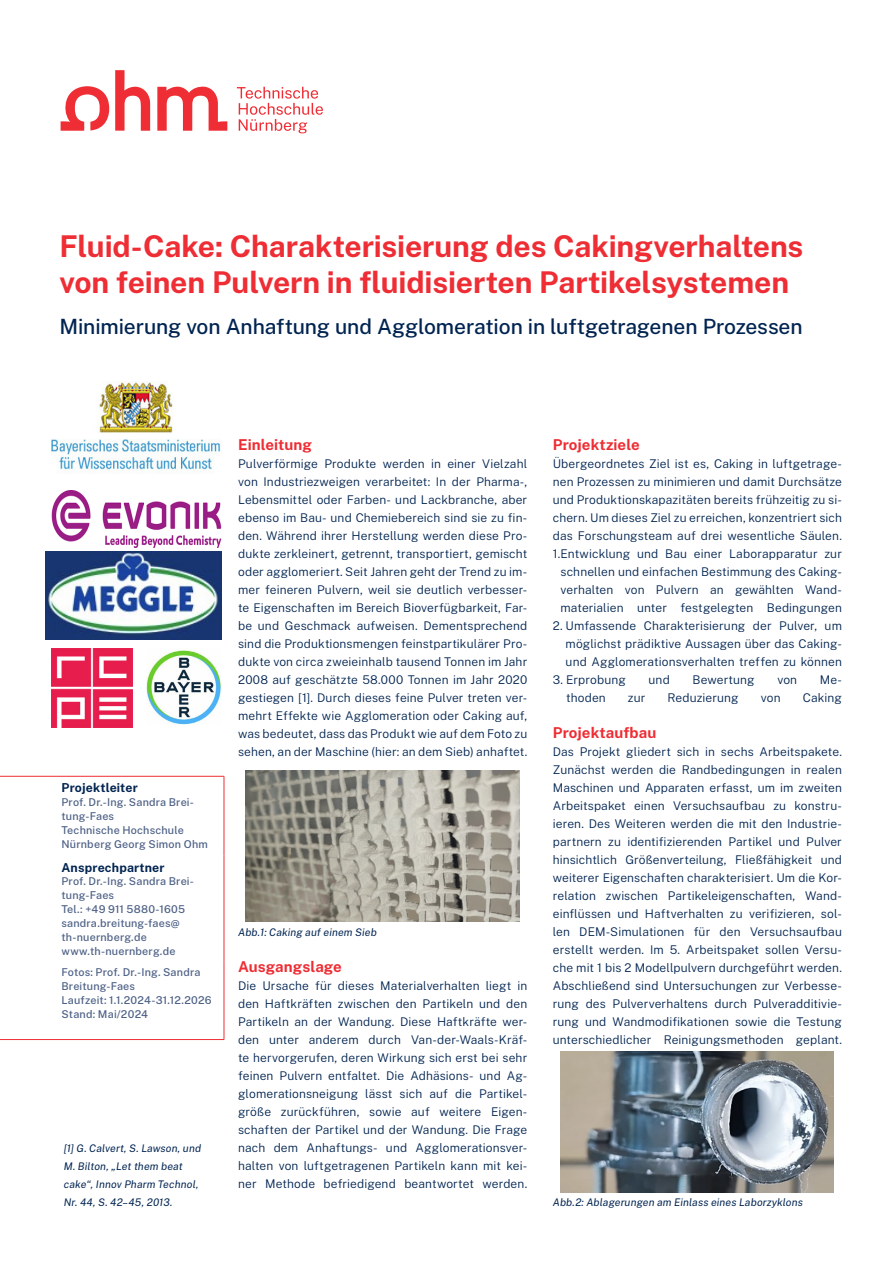
<style>
.page{position:relative;width:893px;height:1263px;background:#fff}
.page>*{position:absolute;margin:0;border:0;box-sizing:border-box;transform-origin:0 0}
.Titel{font:700 30px/36px "Public Sans";letter-spacing:-.005em;color:#ee2d34}
.Titel_2{font:500 21px "Public Sans";letter-spacing:-.005em;color:#002451}
.Fließtext_Überschrift{font:700 15px "Public Sans";letter-spacing:.005em;color:#ee2d34}
.Fließtext{font:700 15px "Public Sans";letter-spacing:.005em;color:#ee2d34}
.Impressum_Überschrift{font:700 12.3px "Public Sans";letter-spacing:.015em;color:#002451}
.Fließtext-2{font:300 12px/18px "Public Sans";letter-spacing:.01em;color:#002451;text-align:justify}
.Impressum{font:500 10.8px/14px "Public Sans";letter-spacing:.015em;color:#4d6086}
.Bildunterschrift{font:italic 10.5px/18px "Public Sans";letter-spacing:.015em;color:#002451}
</style>
<div class="page">
<svg style="left:237px;top:87px;width:86px;height:46px"></svg>
<svg style="left:157px;top:86px;width:70px;height:45px"></svg>
<svg style="left:61px;top:70px;width:89px;height:61px"></svg>
<hr style="left:0;top:776px;width:224px;height:1px;background:#ee2d34">
<hr style="left:0;top:1039px;width:224px;height:1px;background:#ee2d34">
<hr style="left:224px;top:776px;width:1px;height:79px;background:#ee2d34">
<hr style="left:224px;top:855px;width:1px;height:106px;background:#ee2d34">
<hr style="left:224px;top:961px;width:1px;height:78px;background:#ee2d34">
<img style="left:45px;top:551px;width:176px;height:89px">
<img style="left:51px;top:490px;width:170px;height:57px">
<img style="left:146px;top:649px;width:75px;height:75px">
<img style="left:51px;top:382px;width:170px;height:91px">
<img style="left:51px;top:648px;width:82px;height:79px">
<img style="left:246px;top:771px;width:274px;height:150px">
<img style="left:561px;top:1051px;width:273px;height:141px">
<p class="Titel" style="left:60px;top:226px;width:745px">Fluid-Cake: Charakterisierung des Cakingverhaltens von feinen Pulvern in fluidisierten Partikelsystemen</p>
<p class="Titel_2" style="left:60px;top:312px;width:745px">Minimierung von Anhaftung und Agglomeration in luftgetragenen Prozessen</p>
<p class="Impressum_Überschrift" style="left:61px;top:779px;width:78px">Projektleiter</p>
<p class="Impressum" style="left:61px;top:795px;width:134px">Prof. Dr.-Ing. Sandra Brei&shy;tung-Faes</p>
<p class="Impressum" style="left:61px;top:823px;width:148px">Technische Hochschule<br>Nürnberg Georg Simon Ohm</p>
<p class="Impressum_Überschrift" style="left:61px;top:858px;width:105px">Ansprechpartner</p>
<p class="Impressum" style="left:61px;top:874px;width:134px">Prof. Dr.-Ing. Sandra Brei&shy;tung-Faes</p>
<p class="Impressum" style="left:61px;top:902px;width:125px">Tel.: +49 911 5880-1605</p>
<p class="Impressum" style="left:61px;top:916px;width:120px">sandra.breitung-faes@ th-nuernberg.de</p>
<p class="Impressum" style="left:61px;top:943px;width:116px">www.th-nuernberg.de</p>
<p class="Impressum" style="left:61px;top:964px;width:140px">Fotos: Prof. Dr.-Ing. Sandra<br>Breitung-Faes</p>
<p class="Impressum" style="left:61px;top:992px;width:152px">Laufzeit: 1.1.2024-31.12.2026</p>
<p class="Impressum" style="left:61px;top:1006px;width:88px">Stand: Mai/2024</p>
<p class="Bildunterschrift" style="left:64px;top:1139px;width:139px">[1] G. Calvert, S. Lawson, und<br>M. Bilton, „Let them beat cake“, Innov Pharm Technol,<br>Nr. 44, S. 42–45, 2013.</p>
<p class="Fließtext_Überschrift" style="left:238px;top:434px;width:75px">Einleitung</p>
<p class="Fließtext-2" style="left:238px;top:454px;width:291px">Pulverförmige Produkte werden in einer Vielzahl von Industriezweigen verarbeitet: In der Pharma-, Lebensmittel oder Farben- und Lackbranche, aber ebenso im Bau- und Chemiebereich sind sie zu fin&shy;den. Während ihrer Herstellung werden diese Pro&shy;dukte zerkleinert, getrennt, transportiert, gemischt oder agglomeriert. Seit Jahren geht der Trend zu im&shy;mer feineren Pulvern, weil sie deutlich verbesser&shy;te Eigenschaften im Bereich Bioverfügbarkeit, Far&shy;be und Geschmack aufweisen. Dementsprechend sind die Produktionsmengen feinstpartikulärer Pro&shy;dukte von circa zweieinhalb tausend Tonnen im Jahr 2008 auf geschätzte 58.000 Tonnen im Jahr 2020 gestiegen [1]. Durch dieses feine Pulver treten ver&shy;mehrt Effekte wie Agglomeration oder Caking auf, was bedeutet, dass das Produkt wie auf dem Foto zu sehen, an der Maschine (hier: an dem Sieb) anhaftet.</p>
<p class="Bildunterschrift" style="left:238px;top:923px;width:140px">Abb.1: Caking auf einem Sieb</p>
<p class="Fließtext_Überschrift" style="left:238px;top:956px;width:105px">Ausgangslage</p>
<p class="Fließtext-2" style="left:238px;top:976px;width:291px">Die Ursache für dieses Materialverhalten liegt in den Haftkräften zwischen den Partikeln und den Partikeln an der Wandung. Diese Haftkräfte wer&shy;den unter anderem durch Van-der-Waals-Kräf&shy;te hervorgerufen, deren Wirkung sich erst bei sehr feinen Pulvern entfaltet. Die Adhäsions- und Ag&shy;glomerationsneigung lässt sich auf die Partikel&shy;größe zurückführen, sowie auf weitere Eigen&shy;schaften der Partikel und der Wandung. Die Frage nach dem Anhaftungs- und Agglomerationsver&shy;halten von luftgetragenen Partikeln kann mit kei&shy;ner Methode befriedigend beantwortet werden.</p>
<p class="Fließtext" style="left:553px;top:434px;width:88px">Projektziele</p>
<p class="Fließtext-2" style="left:553px;top:454px;width:291px">Übergeordnetes Ziel ist es, Caking in luftgetrage&shy;nen Prozessen zu minimieren und damit Durchsätze und Produktionskapazitäten bereits frühzeitig zu si&shy;chern. Um dieses Ziel zu erreichen, konzentriert sich das Forschungsteam auf drei wesentliche Säulen.</p>
<p class="Fließtext-2" style="left:560px;top:544px;width:283px;text-indent:-8px">1.Entwicklung und Bau einer Laborapparatur zur schnellen und einfachen Bestimmung des Caking&shy;verhalten von Pulvern an gewählten Wand&shy;materialien unter festgelegten Bedingungen</p>
<p class="Fließtext-2" style="left:566px;top:616px;width:278px;text-indent:-13px">2. Umfassende Charakterisierung der Pulver, um möglichst prädiktive Aussagen über das Caking&shy;und Agglomerationsverhalten treffen zu können</p>
<p class="Fließtext-2" style="left:553px;top:670px;width:75px">3. Erprobung</p>
<p class="Fließtext-2" style="left:649px;top:670px;width:23px">und</p>
<p class="Fließtext-2" style="left:692px;top:670px;width:64px">Bewertung</p>
<p class="Fließtext-2" style="left:777px;top:670px;width:21px">von</p>
<p class="Fließtext-2" style="left:820px;top:670px;width:24px">Me-</p>
<p class="Fließtext-2" style="left:566px;top:688px;width:41px">thoden</p>
<p class="Fließtext-2" style="left:628px;top:688px;width:19px">zur</p>
<p class="Fließtext-2" style="left:667px;top:688px;width:73px">Reduzierung</p>
<p class="Fließtext-2" style="left:761px;top:688px;width:21px">von</p>
<p class="Fließtext-2" style="left:803px;top:688px;width:41px">Caking</p>
<p class="Fließtext_Überschrift" style="left:553px;top:722px;width:105px">Projektaufbau</p>
<p class="Fließtext-2" style="left:553px;top:742px;width:291px">Das Projekt gliedert sich in sechs Arbeitspakete.<br>Zunächst werden die Randbedingungen in realen Maschinen und Apparaten erfasst, um im zweiten Arbeitspaket einen Versuchsaufbau zu konstru&shy;ieren. Des Weiteren werden die mit den Industrie&shy;partnern zu identifizierenden Partikel und Pulver hinsichtlich Größenverteilung, Fließfähigkeit und weiterer Eigenschaften charakterisiert. Um die Kor&shy;relation zwischen Partikeleigenschaften, Wand&shy;einflüssen und Haftverhalten zu verifizieren, sol&shy;len DEM-Simulationen für den Versuchsaufbau erstellt werden. Im 5. Arbeitspaket sollen Versu&shy;che mit 1 bis 2 Modellpulvern durchgeführt werden.<br>Abschließend sind Untersuchungen zur Verbesse&shy;rung des Pulververhaltens durch Pulveradditivie&shy;rung und Wandmodifikationen sowie die Testung unterschiedlicher Reinigungsmethoden geplant.</p>
<p class="Bildunterschrift" style="left:553px;top:1193px;width:252px">Abb.2: Ablagerungen am Einlass eines Laborzyklons</p>
</div>
